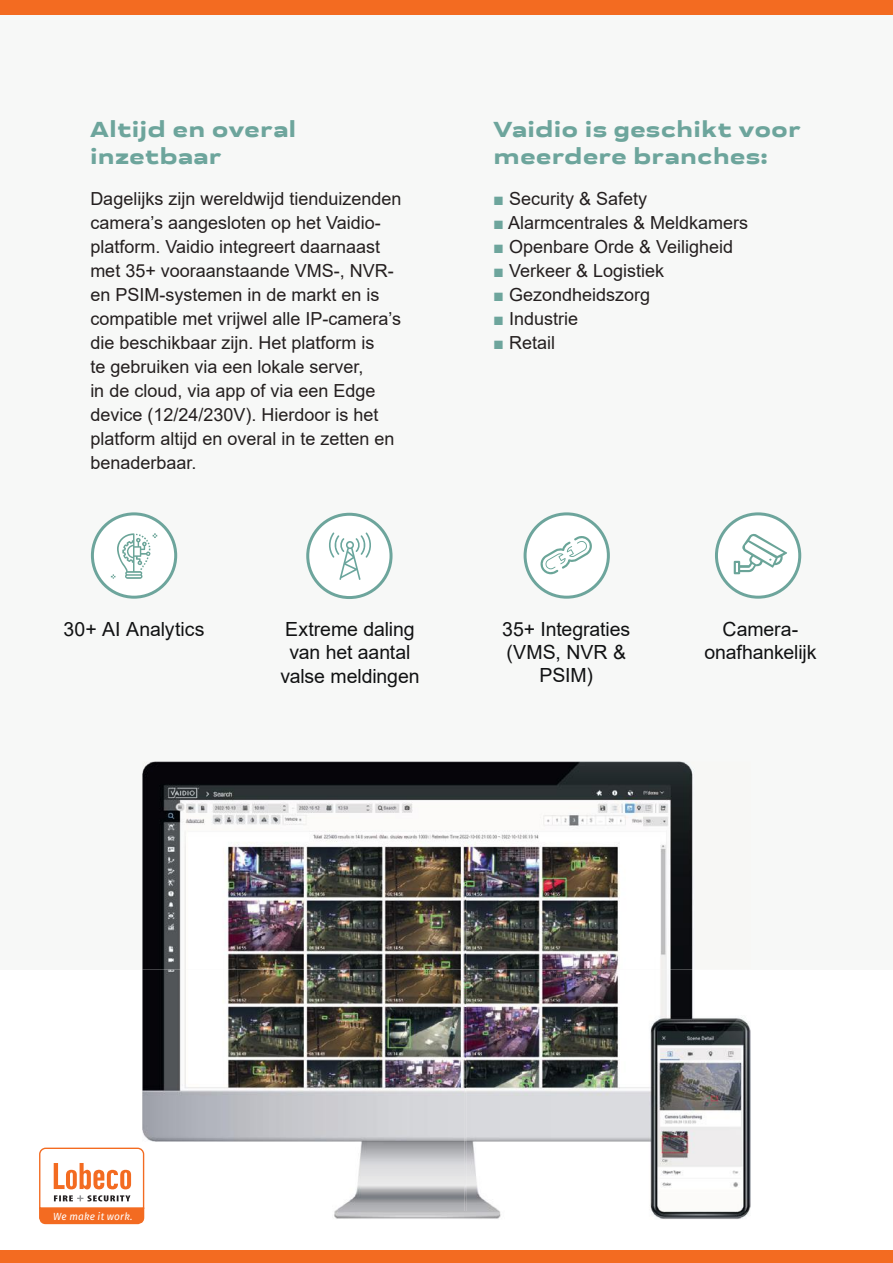
<style>
.page{position:relative;width:893px;height:1263px;background:#fff}
.page>*{position:absolute;margin:0;border:0;box-sizing:border-box;transform-origin:0 0}
.t1{font:800 expanded 22.5px/27px "Praktika";color:#6da59c}
.t2{font:19.5px/23.4px "Arial";letter-spacing:-.005em;color:#111213;text-align:center}
.t3{font:18px/24px "Arial";color:#241f1f}
.t4{font:italic 10.35px "Fira Sans";letter-spacing:.02em;color:#fff}
.s1{color:#6da59c}
</style>
<div class="page">
<div style="left:0;top:0;width:893px;height:969px;background:#f7f8f7"></div>
<div style="left:716px;top:514px;width:84px;height:83px;background:#fff;border-radius:50%"></div>
<div style="left:715px;top:512px;width:86px;height:87px;border:3px solid #6da59c;border-radius:50%"></div>
<img style="left:142px;top:761px;width:608px;height:458px">
<img style="left:465px;top:880px;width:1px;height:331px">
<div style="left:92px;top:514px;width:84px;height:83px;background:#fff;border-radius:50%"></div>
<div style="left:91px;top:512px;width:86px;height:87px;border:3px solid #6da59c;border-radius:50%"></div>
<svg style="left:111px;top:533px;width:46px;height:46px"></svg>
<div style="left:525px;top:514px;width:83px;height:83px;background:#fff;border-radius:50%"></div>
<div style="left:524px;top:512px;width:86px;height:87px;border:3px solid #6da59c;border-radius:50%"></div>
<div style="left:308px;top:514px;width:83px;height:83px;background:#fff;border-radius:50%"></div>
<div style="left:306px;top:513px;width:87px;height:86px;border:3px solid #6da59c;border-radius:50%"></div>
<svg style="left:734px;top:533px;width:53px;height:41px"></svg>
<svg style="left:329px;top:532px;width:42px;height:48px"></svg>
<svg style="left:540px;top:536px;width:52px;height:38px"></svg>
<div style="left:0;top:1250px;width:893px;height:13px;background:#f36b21"></div>
<div style="left:0;top:0;width:893px;height:14px;background:#f36b21"></div>
<svg style="left:39px;top:1147px;width:106px;height:78px"></svg>
<p class="t1" style="left:90px;top:114px;width:208px">Altijd en overal inzetbaar</p>
<p class="t3" style="left:90px;top:187px;width:313px">Dagelijks zijn wereldwijd tienduizenden camera’s aangesloten op het Vaidio&shy;platform. Vaidio integreert daarnaast met 35+ vooraanstaande VMS-, NVR&shy;en PSIM-systemen in de markt en is compatible met vrijwel alle IP-camera’s die beschikbaar zijn. Het platform is<br>te gebruiken via een lokale server,<br>in de cloud, via app of via een Edge device (12/24/230V). Hierdoor is het platform altijd en overal in te zetten en benaderbaar.</p>
<p class="t1" style="left:493px;top:114px;width:309px">Vaidio is geschikt voor meerdere branches:</p>
<p class="t3" style="left:493px;top:187px;width:155px"><span class="s1">■</span> Security &amp; Safety</p>
<p class="t3" style="left:493px;top:211px;width:256px"><span class="s1">■</span> Alarmcentrales &amp; Meldkamers</p>
<p class="t3" style="left:493px;top:235px;width:241px"><span class="s1">■</span> Openbare Orde &amp; Veiligheid</p>
<p class="t3" style="left:493px;top:259px;width:172px"><span class="s1">■</span> Verkeer &amp; Logistiek</p>
<p class="t3" style="left:493px;top:283px;width:158px"><span class="s1">■</span> Gezondheidszorg</p>
<p class="t3" style="left:493px;top:307px;width:86px"><span class="s1">■</span> Industrie</p>
<p class="t3" style="left:493px;top:331px;width:63px"><span class="s1">■</span> Retail</p>
<p class="t2" style="left:64px;top:617px;width:142px">30+ AI Analytics</p>
<p class="t2" style="left:502px;top:617px;width:130px">35+ Integraties (VMS, NVR &amp;<br>PSIM)</p>
<p class="t2" style="left:280px;top:617px;width:141px">Extreme daling van het aantal valse meldingen</p>
<p class="t2" style="left:704px;top:617px;width:114px">Camera&shy;onafhankelijk</p>
<p class="t4" style="left:53px;top:1208px;width:81px">We make it work.</p>
</div>
